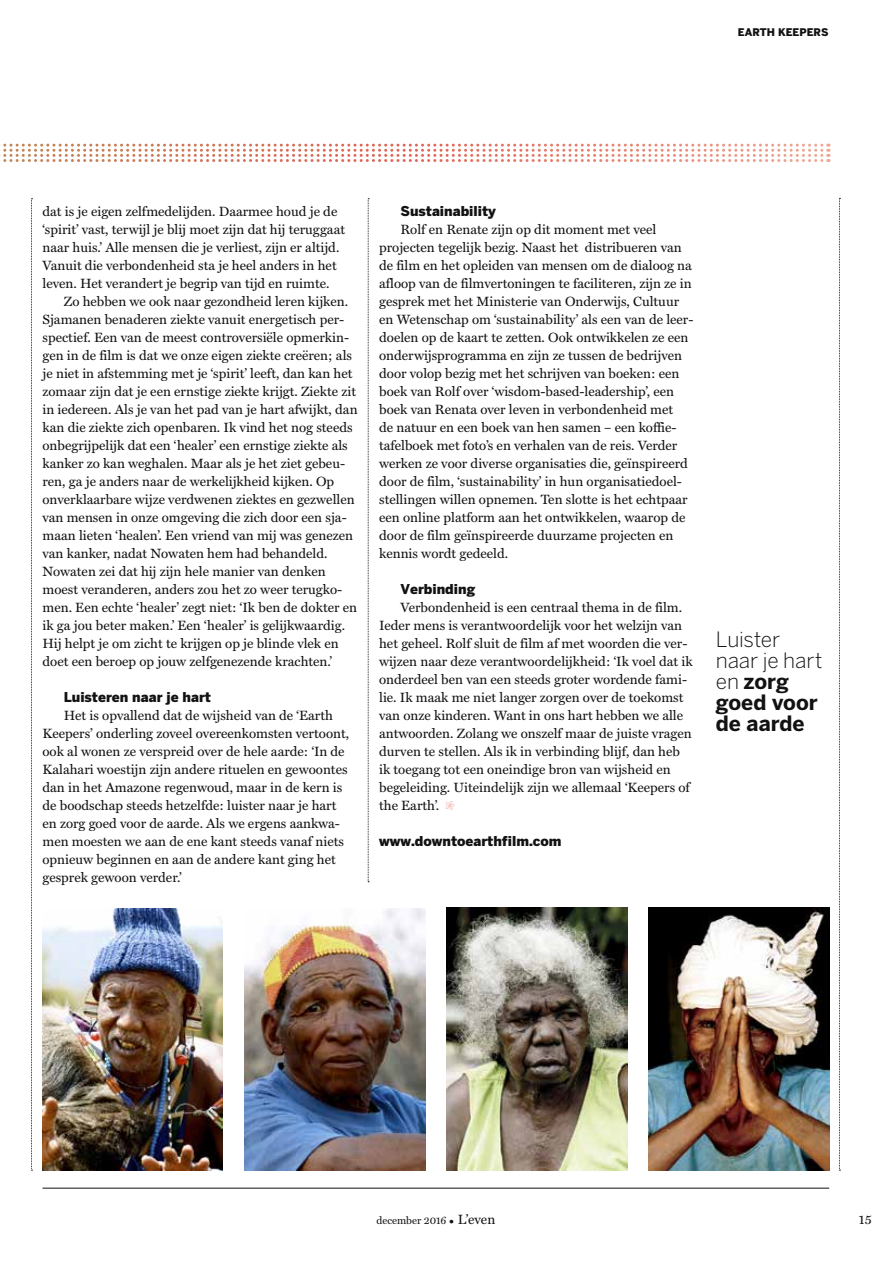
<style>
.page{position:relative;width:893px;height:1263px;background:#fff}
.page>*{position:absolute;margin:0;border:0;box-sizing:border-box;transform-origin:0 0}
.t1{font:300 21px/21px "Benton Sans";letter-spacing:-.005em;color:#121212}
.t2{font:13.5px/18px "Miller Text";color:#121212}
.t3{font:900 13.5px "Benton Sans";color:#121212}
.t4{font:10.5px "Miller Text";color:#121212}
.t5{font:900 10.5px "Benton Sans";color:#121212}
.s1{color:#e16254}
.s2{font-weight:700}
.s3{font-size:13.5px}
</style>
<div class="page">
<svg style="left:839px;top:198px;width:1px;height:973px"></svg>
<hr style="left:43px;top:1188px;width:786px;height:1px;background:#121212">
<svg style="left:31px;top:198px;width:2px;height:973px"></svg>
<svg style="left:368px;top:198px;width:1px;height:684px"></svg>
<svg style="left:0;top:144px;width:829px;height:18px"></svg>
<img style="left:244px;top:908px;width:181px;height:262px">
<img style="left:43px;top:909px;width:180px;height:261px">
<img style="left:446px;top:908px;width:181px;height:262px">
<img style="left:648px;top:908px;width:181px;height:262px">
<p class="t5" style="left:738px;top:26px;width:92px">EARTH KEEPERS</p>
<p class="t2" style="left:43px;top:202px;width:304px">dat is je eigen zelfmedelijden. Daarmee houd je de ‘spirit’ vast, terwijl je blij moet zijn dat hij teruggaat naar huis.’ Alle mensen die je verliest, zijn er altijd.<br>Vanuit die verbondenheid sta je heel anders in het leven. Het verandert je begrip van tijd en ruimte.</p>
<p class="t2" style="left:43px;top:292px;width:317px;text-indent:21px">Zo hebben we ook naar gezondheid leren kijken.<br>Sjamanen benaderen ziekte vanuit energetisch per&shy;spectief. Een van de meest controversiële opmerkin&shy;gen in de film is dat we onze eigen ziekte creëren; als je niet in afstemming met je ‘spirit’ leeft, dan kan het zomaar zijn dat je een ernstige ziekte krijgt. Ziekte zit in iedereen. Als je van het pad van je hart afwijkt, dan kan die ziekte zich openbaren. Ik vind het nog steeds onbegrijpelijk dat een ‘healer’ een ernstige ziekte als kanker zo kan weghalen. Maar als je het ziet gebeu&shy;ren, ga je anders naar de werkelijkheid kijken. Op onverklaarbare wijze verdwenen ziektes en gezwellen van mensen in onze omgeving die zich door een sja&shy;maan lieten ‘healen’. Een vriend van mij was genezen van kanker, nadat Nowaten hem had behandeld.<br>Nowaten zei dat hij zijn hele manier van denken moest veranderen, anders zou het zo weer terugko&shy;men. Een echte ‘healer’ zegt niet: ‘Ik ben de dokter en ik ga jou beter maken.’ Een ‘healer’ is gelijkwaardig.<br>Hij helpt je om zicht te krijgen op je blinde vlek en doet een beroep op jouw zelfgenezende krachten.’</p>
<p class="t3" style="left:64px;top:689px;width:149px">Luisteren naar je hart</p>
<p class="t2" style="left:43px;top:706px;width:308px;text-indent:21px">Het is opvallend dat de wijsheid van de ‘Earth Keepers’ onderling zoveel overeenkomsten vertoont, ook al wonen ze verspreid over de hele aarde: ‘In de Kalahari woestijn zijn andere rituelen en gewoontes dan in het Amazone regenwoud, maar in de kern is de boodschap steeds hetzelfde: luister naar je hart en zorg goed voor de aarde. Als we ergens aankwa&shy;men moesten we aan de ene kant steeds vanaf niets opnieuw beginnen en aan de andere kant ging het gesprek gewoon verder.’</p>
<p class="t3" style="left:400px;top:203px;width:97px">Sustainability</p>
<p class="t2" style="left:379px;top:220px;width:316px;text-indent:21px">Rolf en Renate zijn op dit moment met veel projecten tegelijk bezig. Naast het distribueren van de film en het opleiden van mensen om de dialoog na afloop van de filmvertoningen te faciliteren, zijn ze in gesprek met het Ministerie van Onderwijs, Cultuur en Wetenschap om ‘sustainability’ als een van de leer&shy;doelen op de kaart te zetten. Ook ontwikkelen ze een onderwijsprogramma en zijn ze tussen de bedrijven door volop bezig met het schrijven van boeken: een boek van Rolf over ‘wisdom-based-leadership’, een boek van Renata over leven in verbondenheid met<br>de natuur en een boek van hen samen – een koffie&shy;tafelboek met foto’s en verhalen van de reis. Verder werken ze voor diverse organisaties die, geïnspireerd door de film, ‘sustainability’ in hun organisatiedoel&shy;stellingen willen opnemen. Ten slotte is het echtpaar een online platform aan het ontwikkelen, waarop de door de film geïnspireerde duurzame projecten en kennis wordt gedeeld.</p>
<p class="t3" style="left:400px;top:581px;width:76px">Verbinding</p>
<p class="t2" style="left:379px;top:598px;width:315px;text-indent:21px">Verbondenheid is een centraal thema in de film.<br>Ieder mens is verantwoordelijk voor het welzijn van het geheel. Rolf sluit de film af met woorden die ver&shy;wijzen naar deze verantwoordelijkheid: ‘Ik voel dat ik onderdeel ben van een steeds groter wordende fami&shy;lie. Ik maak me niet langer zorgen over de toekomst van onze kinderen. Want in ons hart hebben we alle antwoorden. Zolang we onszelf maar de juiste vragen durven te stellen. Als ik in verbinding blijf, dan heb ik toegang tot een oneindige bron van wijsheid en begeleiding. Uiteindelijk zijn we allemaal ‘Keepers of the Earth’. <span class="s1">❑</span></p>
<p class="t3" style="left:379px;top:833px;width:184px">www.downtoearthfilm.com</p>
<h1 class="t1" style="left:716px;top:629px;width:108px">Luister naar je hart en <span class="s2">zorg goed voor de aarde</span></h1>
<p class="t4" style="left:376px;top:1214px;width:120px">december 2016 <span class="s3">• L’even</span></p>
<p class="t2" style="left:859px;top:1210px;width:14px">15</p>
</div>
